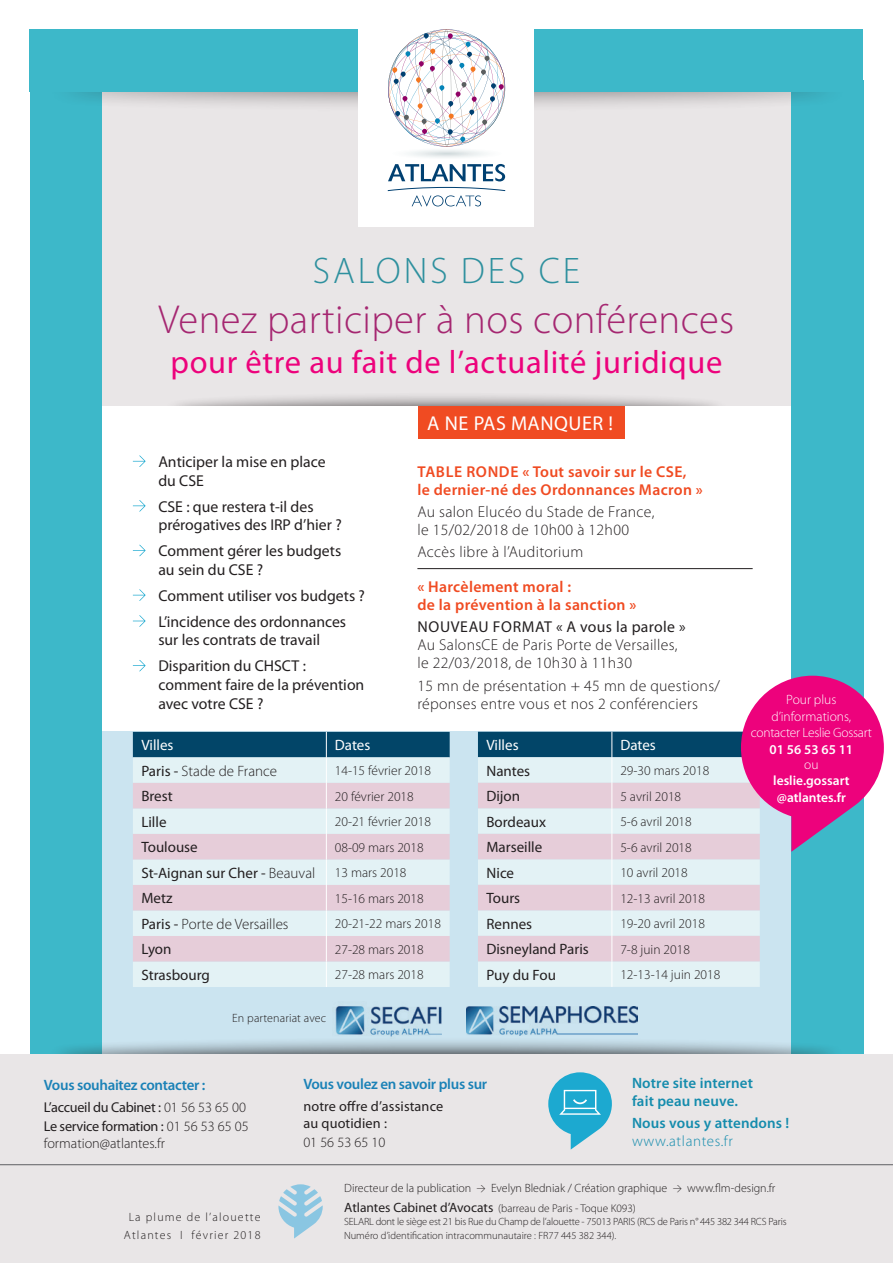
<style>
.page{position:relative;width:893px;height:1263px;background:#fff}
.page>*{position:absolute;margin:0;border:0;box-sizing:border-box;transform-origin:0 0}
.t1{font:300 40.65px "Myriad Pro";letter-spacing:.01em;color:#a52771}
.t2{font:300 37.05px "Myriad Pro";color:#2e909e}
.t3{font:32.55px "Myriad Pro";letter-spacing:.02em;color:#ed027c}
.t4{font:20.1px "Myriad Pro";letter-spacing:.025em;color:#fff}
.t5{font:15.75px/18.8px "Myriad Pro";color:#231f20}
.t6{font:300 15.75px/18px "Myriad Pro";letter-spacing:.02em;color:#231f20}
.t7{font:600 15.75px/18px "Myriad Pro";letter-spacing:.02em;color:#f04b22}
.t8{font:15.75px "Myriad Pro";letter-spacing:.04em;color:#231f20}
.t9{font:15px "Myriad Pro";color:#231f20}
.t10{font:600 15px/18px "Myriad Pro";letter-spacing:.01em;color:#158cad}
.t11{font:600 15px "Myriad Pro";letter-spacing:-.02em;color:#1b82b7}
.t12{font:300 15px "Myriad Pro";color:#231f20}
.t13{font:15px "Myriad Pro";color:#fff}
.t14{font:300 15px "Myriad Pro";letter-spacing:.04em;color:#158cad}
.t15{font:14.25px/19.4px "Myriad Pro";letter-spacing:-.02em;color:#231f20}
.t16{font:14.25px/17.2px "Myriad Pro";letter-spacing:.01em;color:#231f20}
.t17{font:300 14.25px "Myriad Pro";color:#231f20}
.t18{font:300 13.5px "Myriad Pro";color:#231f20}
.t19{font:300 13.5px/16.5px "Myriad Pro";color:#fff;text-align:center}
.t20{font:600 13.5px/16.5px "Myriad Pro";color:#fff}
.t21{font:300 12px "Myriad Pro";color:#231f20}
.t22{font:300 12px "Myriad Pro";letter-spacing:.1em;color:#231f20}
.t23{font:300 11.25px "Myriad Pro";color:#231f20}
.t24{font:300 10.5px/13.5px "Myriad Pro";letter-spacing:-.02em;color:#231f20}
.s1{font-weight:400}
.s2{font-weight:300}
.s3{font-family:"DIN";font-size:9px}
.s4{font-weight:400;font-size:13.5px}
</style>
<div class="page">
<div style="left:30px;top:80px;width:833px;height:988px;background:#3db8c9"></div>
<div style="left:102px;top:61px;width:689px;height:990px;background:#fff"></div>
<div style="left:102px;top:49px;width:689px;height:357px;background:#e9e6e7"></div>
<div style="left:102px;top:732px;width:689px;height:336px;background:#cbe4f0"></div>
<div style="left:40px;top:46px;width:804px;height:65px;background:#231f20;opacity:.86"></div>
<div style="left:30px;top:29px;width:833px;height:63px;background:#3db8c9"></div>
<div style="left:358px;top:0;width:176px;height:226px;background:#fff"></div>
<svg style="left:409px;top:150px;width:76px;height:8px"></svg>
<svg style="left:388px;top:164px;width:117px;height:17px"></svg>
<svg style="left:388px;top:29px;width:117px;height:118px"></svg>
<svg style="left:388px;top:187px;width:117px;height:19px"></svg>
<div style="left:44px;top:1036px;width:799px;height:46px;background:#231f20;opacity:.86"></div>
<div style="left:0;top:1054px;width:893px;height:209px;background:#e9e6e7"></div>
<svg style="left:278px;top:1184px;width:45px;height:54px"></svg>
<hr style="left:0;top:1164px;width:893px;height:1px;background:#5f5f63">
<svg style="left:548px;top:1072px;width:64px;height:77px"></svg>
<div style="left:160px;top:391px;width:567px;height:46px;background:#231f20;opacity:.86"></div>
<div style="left:151px;top:406px;width:591px;height:46px;background:#fff"></div>
<svg style="left:133px;top:732px;width:317px;height:255px;background:#cdd2db"></svg>
<img style="left:332px;top:1006px;width:115px;height:33px">
<img style="left:466px;top:1006px;width:172px;height:30px">
<svg style="left:478px;top:676px;width:406px;height:311px"></svg>
<svg style="left:133px;top:456px;width:13px;height:11px"></svg>
<svg style="left:133px;top:500px;width:13px;height:11px"></svg>
<svg style="left:133px;top:545px;width:13px;height:11px"></svg>
<svg style="left:133px;top:589px;width:13px;height:12px"></svg>
<svg style="left:133px;top:615px;width:13px;height:12px"></svg>
<svg style="left:133px;top:660px;width:13px;height:11px"></svg>
<div style="left:418px;top:406px;width:206px;height:32px;background:#f04b22"></div>
<hr style="left:417px;top:568px;width:336px;height:1px;background:#231f20">
<h2 class="t2" style="left:313px;top:249px;width:269px">Salon s des CE</h2>
<h1 class="t1" style="left:159px;top:295px;width:577px">Venez participer à nos conférences</h1>
<h3 class="t3" style="left:171px;top:342px;width:553px">pour être au fait de l’actualité juridique</h3>
<p class="t5" style="left:158px;top:452px;width:169px">Anticiper la mise en place du CSE</p>
<p class="t5" style="left:158px;top:497px;width:9px">CSE</p>
<p class="t5" style="left:158px;top:497px;width:185px;text-align:center">: que restera t-il des prérogatives des IRP d’hier ?</p>
<p class="t5" style="left:158px;top:541px;width:184px">Comment gérer les budgets au sein du CSE</p>
<p class="t5" style="left:158px;top:556px;width:208px;line-height:26px;text-indent:98px">?<br>Comment utiliser vos budgets ?<br>L’incidence des ordonnances</p>
<p class="t5" style="left:158px;top:627px;width:163px;line-height:26px">sur les contrats de travail<br>Disparition du CHSCT</p>
<p class="t5" style="left:158px;top:656px;width:207px;text-indent:144px">: comment faire de la prévention avec votre CSE</p>
<p class="t5" style="left:257px;top:694px;width:8px">?</p>
<p class="t4" style="left:427px;top:411px;width:187px">A NE PAS MANQUER !</p>
<p class="t7" style="left:417px;top:462px;width:287px">Table ronde « Tout savoir sur le CSE,<br>le dernier-né des Ordonnances Macron »</p>
<p class="t6" style="left:417px;top:502px;width:239px">Au salon Elucéo du Stade de France, le 15/02/2018 de 10h00 à 12h00</p>
<p class="t6" style="left:417px;top:543px;width:167px">Accès libre à l’Auditorium</p>
<p class="t7" style="left:417px;top:577px;width:221px">« Harcèlement moral :<br>de la prévention à la sanction »</p>
<p class="t8" style="left:418px;top:617px;width:270px">Nouveau format « A vous la parole »</p>
<p class="t6" style="left:417px;top:636px;width:262px">Au SalonsCE de Paris Porte de Versailles, le 22/03/2018, de 10h30 à 11h30</p>
<p class="t6" style="left:417px;top:676px;width:304px;line-height:18.8px">15 mn de présentation + 45 mn de questions/ réponses entre vous et nos 2 conférenciers</p>
<p class="t13" style="left:141px;top:736px;width:34px">Villes</p>
<p class="t13" style="left:335px;top:736px;width:37px">Dates</p>
<p class="t12" style="left:141px;top:762px;width:137px"><span class="s1">Paris -</span> Stade de France</p>
<p class="t18" style="left:335px;top:762px;width:98px">14-15 février 2018</p>
<p class="t9" style="left:141px;top:787px;width:33px">Brest</p>
<p class="t18" style="left:335px;top:788px;width:80px">20 février 2018</p>
<p class="t9" style="left:141px;top:812px;width:27px">Lille</p>
<p class="t18" style="left:335px;top:814px;width:98px">20-21 février 2018</p>
<p class="t9" style="left:141px;top:838px;width:58px">Toulouse</p>
<p class="t18" style="left:335px;top:839px;width:90px">08-09 mars 2018</p>
<p class="t9" style="left:141px;top:863px;width:175px">St-Aignan sur Cher - <span class="s2">Beauval</span></p>
<p class="t18" style="left:335px;top:865px;width:73px">13 mars 2018</p>
<p class="t9" style="left:141px;top:889px;width:33px">Metz</p>
<p class="t18" style="left:335px;top:890px;width:90px">15-16 mars 2018</p>
<p class="t12" style="left:141px;top:915px;width:149px"><span class="s1">Paris -</span> Porte de Versailles</p>
<p class="t18" style="left:335px;top:916px;width:108px">20-21-22 mars 2018</p>
<p class="t9" style="left:141px;top:940px;width:32px">Lyon</p>
<p class="t18" style="left:335px;top:941px;width:90px">27-28 mars 2018</p>
<p class="t9" style="left:141px;top:965px;width:70px">Strasbourg</p>
<p class="t18" style="left:335px;top:967px;width:90px">27-28 mars 2018</p>
<p class="t21" style="left:232px;top:1011px;width:95px">En partenariat avec</p>
<p class="t13" style="left:486px;top:736px;width:34px">Villes</p>
<p class="t13" style="left:620px;top:736px;width:37px">Dates</p>
<p class="t9" style="left:486px;top:761px;width:45px">Nantes</p>
<p class="t18" style="left:620px;top:762px;width:90px">29-30 mars 2018</p>
<p class="t9" style="left:486px;top:787px;width:35px">Dijon</p>
<p class="t18" style="left:620px;top:788px;width:62px">5 avril 2018</p>
<p class="t9" style="left:486px;top:812px;width:61px">Bordeaux</p>
<p class="t18" style="left:620px;top:813px;width:73px">5-6 avril 2018</p>
<p class="t9" style="left:486px;top:838px;width:57px">Marseille</p>
<p class="t18" style="left:620px;top:839px;width:73px">5-6 avril 2018</p>
<p class="t9" style="left:486px;top:863px;width:29px">N ice</p>
<p class="t18" style="left:620px;top:864px;width:69px">10 avril 2018</p>
<p class="t9" style="left:486px;top:889px;width:35px">Tours</p>
<p class="t18" style="left:620px;top:890px;width:86px">12-13 avril 2018</p>
<p class="t9" style="left:486px;top:914px;width:47px">Rennes</p>
<p class="t18" style="left:620px;top:915px;width:86px">19-20 avril 2018</p>
<p class="t9" style="left:486px;top:940px;width:104px">Disneyland Paris</p>
<p class="t18" style="left:620px;top:941px;width:71px">7-8 juin 2018</p>
<p class="t9" style="left:486px;top:965px;width:71px">Puy du Fou</p>
<p class="t18" style="left:620px;top:966px;width:101px">12-13-14 juin 2018</p>
<p class="t19" style="left:751px;top:691px;width:123px">Pour plus d’informations, contacter Leslie Gossart</p>
<p class="t20" style="left:770px;top:741px;width:85px">01 56 53 65 11</p>
<p class="t19" style="left:804px;top:756px;width:16px">ou</p>
<p class="t20" style="left:773px;top:772px;width:78px">leslie.gossart @atlantes.fr</p>
<p class="t11" style="left:44px;top:1075px;width:163px">Vous souhaitez contacter :</p>
<p class="t15" style="left:44px;top:1097px;width:206px">L’accueil du Cabinet : <span class="s2">01 56 53 65 00<br></span>Le service formation : <span class="s2">01 56 53 65 05</span></p>
<p class="t17" style="left:44px;top:1135px;width:123px">formation@atlantes.fr</p>
<p class="t22" style="left:129px;top:1210px;width:133px">La plume de l’alouette</p>
<p class="t21" style="left:83px;top:1227px;width:25px">A</p>
<p class="t22" style="left:132px;top:1227px;width:130px">tlantes I février 2018</p>
<p class="t10" style="left:632px;top:1074px;width:122px">Notre site internet fait peau neuve.</p>
<p class="t10" style="left:632px;top:1114px;width:159px">Nous vous y attendons !</p>
<p class="t14" style="left:632px;top:1132px;width:102px">www.atlantes.fr</p>
<p class="t21" style="left:344px;top:1181px;width:433px">Directeur de la publication <span class="s3">&gt;</span> Evelyn Bledniak / Création graphique <span class="s3">&gt;</span> www.flm-design.fr</p>
<p class="t23" style="left:344px;top:1201px;width:293px"><span class="s4">Atlantes Cabinet d’Avocats</span> (barreau de Paris - Toque K093)</p>
<p class="t24" style="left:344px;top:1215px;width:444px">SELARL dont le siège est 21 bis Rue du Champ de l’alouette - 75013 PARIS (RCS de Paris n° 445 382 344 RCS Paris<br>Numéro d’identification intracommunautaire : FR77 445 382 344).</p>
<p class="t11" style="left:303px;top:1075px;width:185px">Vous voulez en savoir plus sur</p>
<p class="t16" style="left:303px;top:1097px;width:141px">notre offre d’assistance au quotidien :</p>
<p class="t17" style="left:303px;top:1134px;width:84px">01 56 53 65 10</p>
</div>
